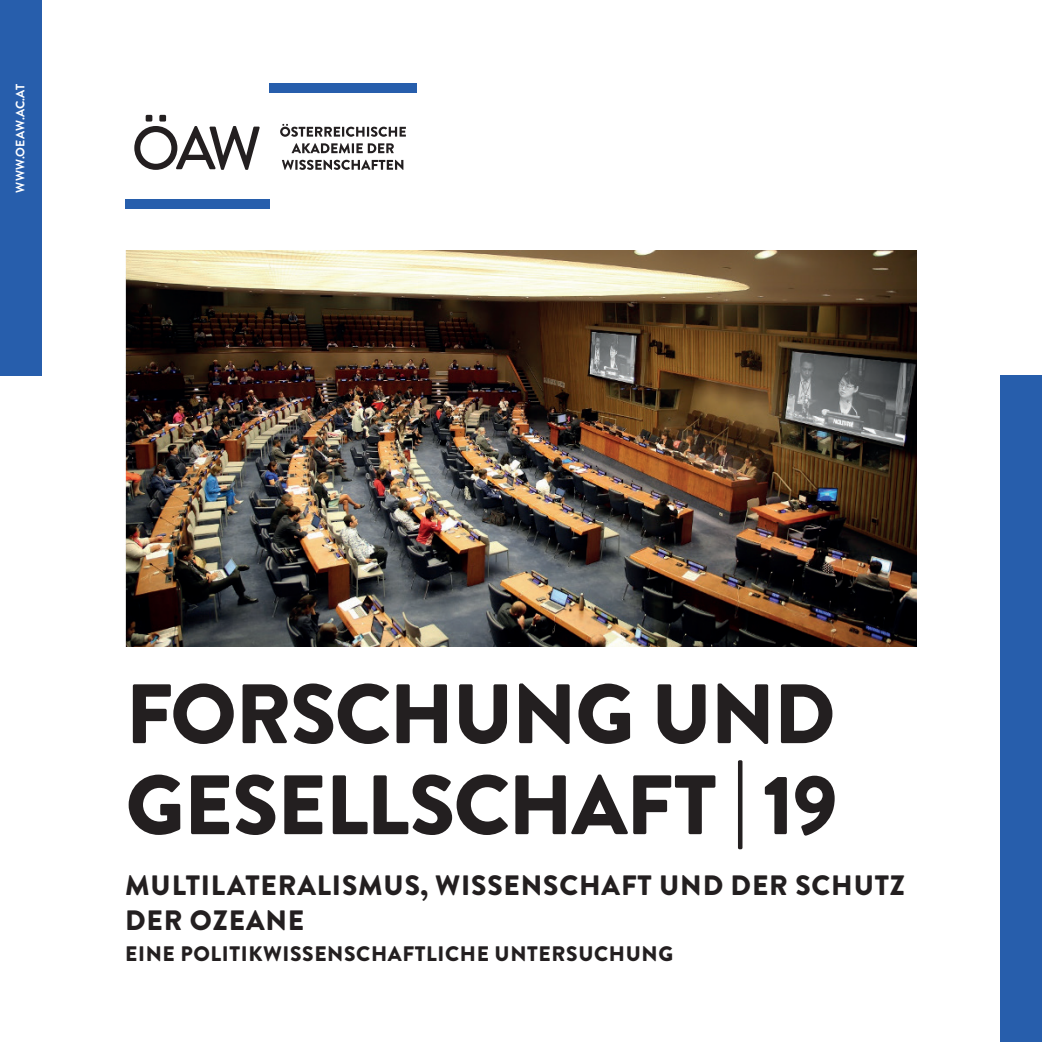
<style>
.page{position:relative;width:1042px;height:1042px;background:#fff}
.page>*{position:absolute;margin:0;border:0;box-sizing:border-box;transform-origin:0 0}
.t1{font:900 84px "Brandon Grotesque";letter-spacing:-.015em;color:#231f20}
.t2{font:900 28px/35px "Brandon Grotesque";letter-spacing:.03em;color:#231f20}
.t3{font:900 21px "Brandon Grotesque";letter-spacing:.03em;color:#231f20}
.t4{font:700 12.25px "Brandon Grotesque";letter-spacing:.02em;color:#fff}
</style>
<div class="page">
<div style="left:0;top:0;width:42px;height:375px;background:#275eac"></div>
<div style="left:1000px;top:375px;width:42px;height:667px;background:#275eac"></div>
<div style="left:269px;top:83px;width:148px;height:10px;background:#275eac"></div>
<svg style="left:280px;top:124px;width:126px;height:13px"></svg>
<svg style="left:291px;top:143px;width:103px;height:10px"></svg>
<svg style="left:282px;top:160px;width:121px;height:10px"></svg>
<div style="left:125px;top:199px;width:144px;height:9px;background:#275eac"></div>
<svg style="left:134px;top:126px;width:126px;height:44px"></svg>
<div style="left:146px;top:115px;width:6px;height:7px;background:#231f20"></div>
<div style="left:159px;top:115px;width:7px;height:7px;background:#231f20"></div>
<img style="left:125px;top:250px;width:792px;height:396px">
<p class="t4" style="left:12px;top:193px;width:111px;rotate:-90deg">WWW.OEAW.AC.AT</p>
<p class="t1" style="left:126px;top:655px;width:711px">FORSCHUNG UND</p>
<p class="t1" style="left:126px;top:746px;width:713px">GESELLSCHAFT | 19</p>
<p class="t2" style="left:125px;top:868px;width:781px">MULTILATERALISMUS, WISSENSCHAFT UND DER SCHUTZ<br>DER OZEANE</p>
<p class="t3" style="left:125px;top:939px;width:549px">EINE POLITIKWISSENSCHAFTLICHE UNTERSUCHUNG</p>
</div>
